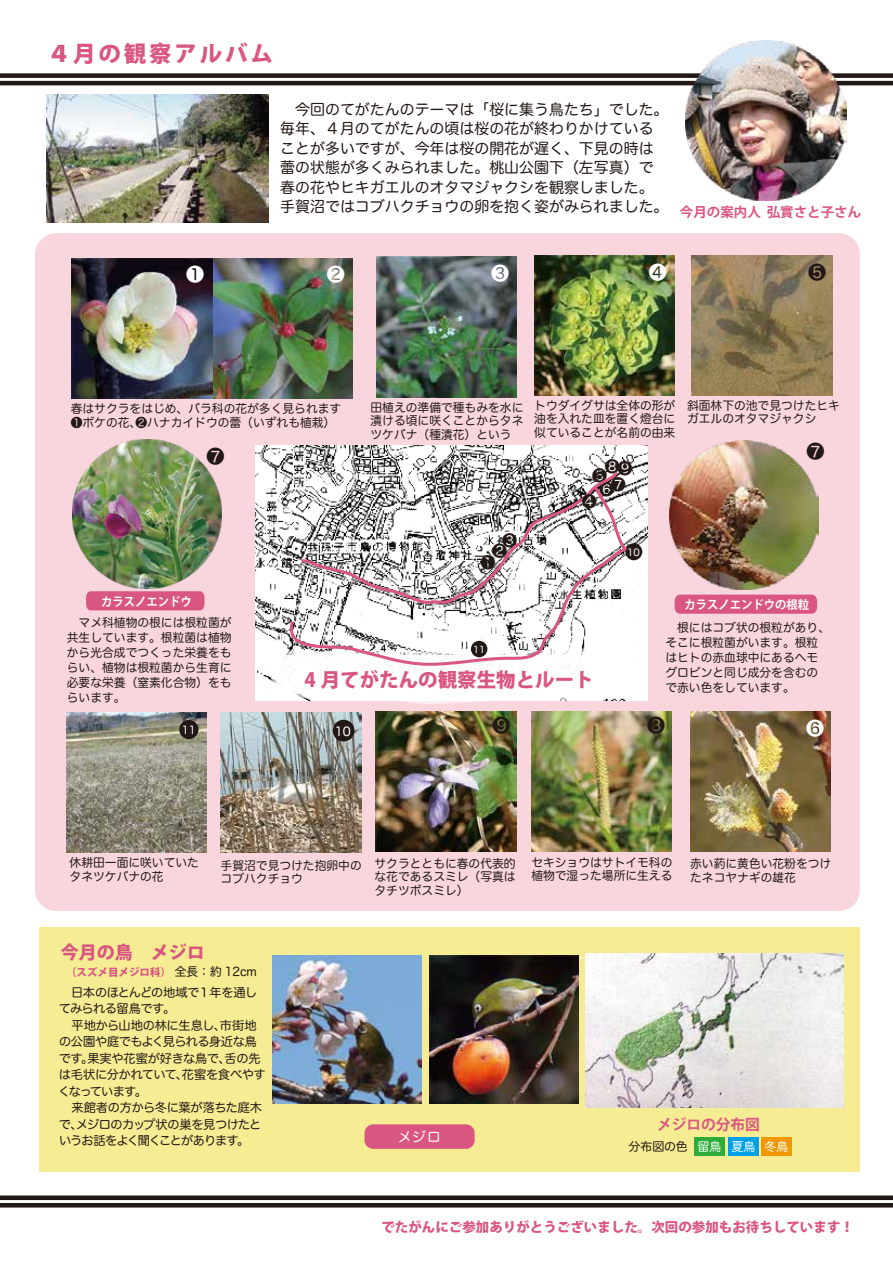
<style>
.page{position:relative;width:893px;height:1263px;background:#fff}
.page>*{position:absolute;margin:0;border:0;box-sizing:border-box;transform-origin:0 0}
.t1{font:800 22.5px "Koz Go Pro";letter-spacing:.125em;color:#da5682}
.t2{font:800 19.5px "Koz Go Pro";color:#da5682}
.t3{font:800 18px "Koz Go Pro";color:#da5682}
.t4{font:18px "Hira Maru Pro W4";color:#fff}
.t5{font:18px "Hira Maru Pro W4";color:#221815}
.t6{font:15px/19.5px "Hira Maru Pro W4";color:#221815}
.t7{font:700 15px "Koz Go Pro";color:#da5682}
.t8{font:13.8px "Hira Maru Pro W4";color:#fff}
.t9{font:800 13.5px "Koz Go Pro";color:#da5682}
.t10{font:12.3px/16.5px "Hira Maru Pro W4";letter-spacing:-.035em;color:#221815}
.t11{font:12.3px "Hira Maru Pro W4";color:#fff}
.t12{font:12px/13.5px "Hira Maru Pro W4";color:#221815}
.t13{font:700 12px "Koz Go Pro";letter-spacing:-.005em;color:#fff;scale:.94 1}
.t14{font:12px "Hira Maru Pro W4";color:#fff}
.t15{font:10.8px "Hira Maru Pro W4";color:#fff}
.t16{font:800 10.5px "Koz Go Pro";color:#da5682}
.t17{font:9.75px "Hira Maru Pro W4";color:#fff}
.t18{font:9.3px "Hira Maru Pro W4";color:#fff}
.s1{color:#221815}
</style>
<div class="page">
<div style="left:35px;top:233px;width:825px;height:678px;background:#f9d6de;border-radius:21px"></div>
<img style="left:72px;top:258px;width:280px;height:141px">
<img style="left:534px;top:255px;width:141px;height:141px">
<img style="left:531px;top:711px;width:141px;height:141px">
<img style="left:690px;top:711px;width:141px;height:141px">
<img style="left:692px;top:255px;width:140px;height:141px">
<img style="left:221px;top:712px;width:140px;height:141px">
<img style="left:66px;top:712px;width:141px;height:141px">
<img style="left:376px;top:257px;width:141px;height:140px">
<img style="left:376px;top:711px;width:140px;height:141px">
<img style="left:669px;top:440px;width:149px;height:149px">
<img style="left:73px;top:440px;width:149px;height:148px">
<div style="left:39px;top:928px;width:821px;height:244px;background:#f5ec94"></div>
<svg style="left:0;top:73px;width:893px;height:12px"></svg>
<svg style="left:0;top:1195px;width:893px;height:12px"></svg>
<div style="left:694px;top:1137px;width:30px;height:18px;background:#2cac39"></div>
<div style="left:728px;top:1137px;width:30px;height:18px;background:#00a0e9"></div>
<div style="left:761px;top:1137px;width:30px;height:18px;background:#f39700"></div>
<div style="left:333px;top:720px;width:21px;height:21px;background:#221815;border-radius:50%"></div>
<div style="left:364px;top:1124px;width:111px;height:25px;background:#da5682;border-radius:9px"></div>
<div style="left:86px;top:591px;width:118px;height:19px;background:#da5682"></div>
<div style="left:675px;top:595px;width:142px;height:19px;background:#da5682"></div>
<div style="left:179px;top:720px;width:19px;height:19px;background:#221815;border-radius:50%"></div>
<img style="left:47px;top:95px;width:221px;height:127px">
<img style="left:256px;top:446px;width:391px;height:254px">
<div style="left:625px;top:543px;width:17px;height:17px;background:#221815;border-radius:50%"></div>
<img style="left:585px;top:953px;width:258px;height:154px">
<img style="left:685px;top:40px;width:161px;height:161px">
<img style="left:272px;top:955px;width:149px;height:149px">
<img style="left:429px;top:955px;width:149px;height:149px">
<svg style="left:271px;top:469px;width:358px;height:235px;background:#d7d2d4"></svg>
<h1 class="t1" style="left:48px;top:39px;width:227px">４月の観察アルバム</h1>
<p class="t6" style="left:280px;top:98px;width:582px">　今回のてがたんのテーマは「桜に集う鳥たち」でした。<br>毎年、４月のてがたんの頃は桜の花が終わりかけている<br>ことが多いですが、今年は桜の開花が遅く、下見の時は<br>蕾の状態が多くみられました。桃山公園下（左写真）で<br>春の花やヒキガエルのオタマジャクシを観察しました。<br>手賀沼ではコブハクチョウの卵を抱く姿がみられました。 <sub>今月の案内人</sub> <sub>弘實さと子さん</sub></p>
<h3 class="t4" style="left:186px;top:258px;width:20px">❶</h3>
<h3 class="t4" style="left:649px;top:257px;width:19px">❹</h3>
<h3 class="t4" style="left:491px;top:258px;width:19px">❸</h3>
<h3 class="t4" style="left:327px;top:258px;width:19px">❷</h3>
<h3 class="t5" style="left:808px;top:257px;width:19px">❺</h3>
<p class="t12" style="left:71px;top:401px;width:272px">春はサクラをはじめ、バラ科の花が多く見られます<br>❶ボケの花、❷ハナカイドウの蕾（いずれも植栽）</p>
<h3 class="t5" style="left:207px;top:441px;width:19px">❼</h3>
<p class="t12" style="left:371px;top:400px;width:154px;text-align:justify">田植えの準備で種もみを水に漬ける頃に咲くことからタネツケバナ（種漬花）という</p>
<p class="t6" style="left:502px;top:529px;width:16px">❸</p>
<p class="t6" style="left:481px;top:552px;width:16px">❶</p>
<p class="t12" style="left:534px;top:398px;width:143px;text-align:justify">トウダイグサは全体の形が油を入れた皿を置く燈台に似ていることが名前の由来</p>
<p class="t6" style="left:605px;top:457px;width:29px">❽❾</p>
<p class="t6" style="left:592px;top:465px;width:16px">❺</p>
<p class="t6" style="left:599px;top:476px;width:28px">❻❼</p>
<p class="t6" style="left:582px;top:490px;width:16px">❹</p>
<p class="t17" style="left:627px;top:544px;width:14px">10</p>
<p class="t12" style="left:687px;top:397px;width:154px">斜面林下の池で見つけたヒキガエルのオタマジャクシ</p>
<h3 class="t5" style="left:807px;top:435px;width:19px">❼</h3>
<p class="t13" style="left:90px;top:594px;width:110px">　カラスノエンドウ</p>
<p class="t13" style="left:684px;top:597px;width:134px">カラスノエンドウの根粒</p>
<p class="t12" style="left:665px;top:619px;width:166px;line-height:15px">　根にはコブ状の根粒があり、そこに根粒菌がいます。根粒はヒトの赤血球中にあるヘモグロビンと同じ成分を含むので赤い色をしています。</p>
<p class="t15" style="left:182px;top:721px;width:16px">11</p>
<h3 class="t5" style="left:492px;top:710px;width:19px">❾</h3>
<h3 class="t4" style="left:806px;top:713px;width:19px">❻</h3>
<p class="t12" style="left:67px;top:614px;width:166px;line-height:15px;text-align:justify">　マメ科植物の根には根粒菌が共生しています。根粒菌は植物から光合成でつくった栄養をもらい、植物は根粒菌から生育に必要な栄養（窒素化合物）をもらいます。</p>
<p class="t18" style="left:473px;top:641px;width:14px">11</p>
<h2 class="t2" style="left:304px;top:667px;width:291px">4 月てがたんの観察生物とルート</h2>
<h3 class="t5" style="left:647px;top:710px;width:19px">❽</h3>
<p class="t11" style="left:335px;top:720px;width:17px">10</p>
<p class="t12" style="left:70px;top:855px;width:131px">休耕田一面に咲いていたタネツケバナの花</p>
<p class="t12" style="left:221px;top:858px;width:143px">手賀沼で見つけた抱卵中のコブハクチョウ</p>
<p class="t12" style="left:374px;top:855px;width:143px;text-align:justify">サクラとともに春の代表的な花であるスミレ（写真はタチツボスミレ）</p>
<p class="t12" style="left:531px;top:855px;width:143px">セキショウはサトイモ科の植物で湿った場所に生える</p>
<p class="t12" style="left:690px;top:856px;width:143px">赤い葯に黄色い花粉をつけたネコヤナギの雄花</p>
<h3 class="t3" style="left:61px;top:940px;width:145px">今月の鳥　メジロ</h3>
<p class="t16" style="left:61px;top:965px;width:112px">　（スズメ目メジロ科）</p>
<p class="t12" style="left:163px;top:964px;width:107px">　全長：約 12cm　</p>
<p class="t10" style="left:58px;top:983px;width:209px">　日本のほとんどの地域で１年を通してみられる留鳥です。<br>　平地から山地の林に生息し、市街地の公園や庭でもよく見られる身近な鳥です。果実や花蜜が好きな鳥で、舌の先は毛状に分かれていて、花蜜を食べやすくなっています。<br>　来館者の方から冬に葉が落ちた庭木で、メジロのカップ状の巣を見つけたというお話をよく聞くことがあります。</p>
<p class="t8" style="left:398px;top:1124px;width:45px">メジロ</p>
<p class="t7" style="left:657px;top:1115px;width:104px">メジロの分布図</p>
<p class="t14" style="left:628px;top:1136px;width:161px"><span class="s1">分布図の色</span> 留鳥 夏鳥 冬鳥</p>
<p class="t9" style="left:381px;top:1218px;width:474px">でたがんにご参加ありがとうございました。次回の参加もお待ちしています！</p>
</div>
